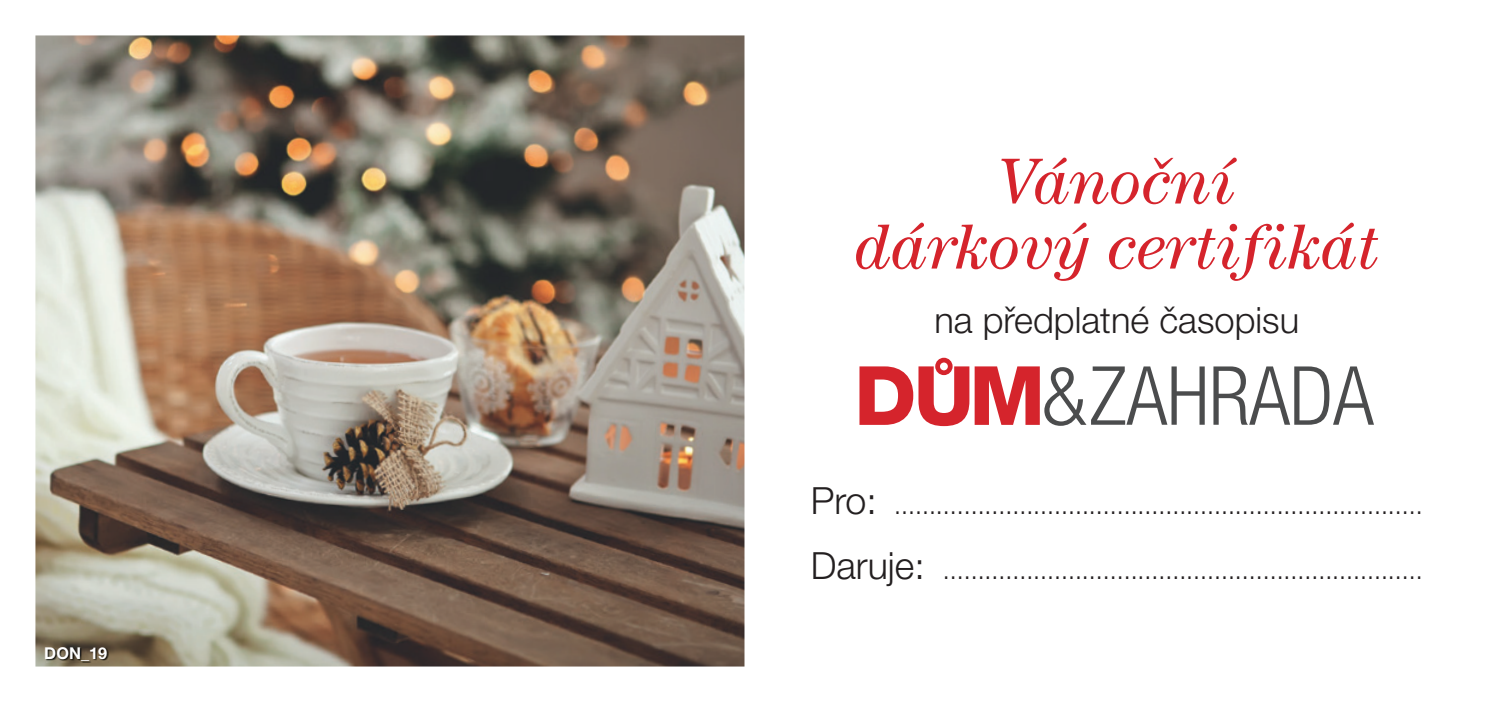
<style>
.page{position:relative;width:1489px;height:702px;background:#fff}
.page>*{position:absolute;margin:0;border:0;box-sizing:border-box;transform-origin:0 0}
.t1{font:italic 65px/65px "ITC Century OT";color:#d5242c;text-align:center}
.t2{font:300 36.25px "Helvetica Neue OT";color:#231f20}
.t3{font:300 25px "Helvetica Neue OT";color:#231f20}
.t4{font:700 16.25px "Helvetica Neue OT";color:#fff}
.s1{font-size:37.5px}
</style>
<div class="page">
<img style="left:35px;top:35px;width:709px;height:631px">
<svg style="left:859px;top:358px;width:345px;height:68px"></svg>
<svg style="left:1213px;top:366px;width:160px;height:58px"></svg>
<img style="left:47px;top:648px;width:62px;height:14px">
<p class="t4" style="left:44px;top:644px;width:64px">DON_19</p>
<h1 class="t1" style="left:854px;top:150px;width:525px">Vánoční<br>dárkový certifikát</h1>
<h2 class="t2" style="left:934px;top:301px;width:366px">na předplatné časopisu</h2>
<p class="t3" style="left:810px;top:492px;width:613px"><span class="s1">Pro:</span> ............................................................................</p>
<p class="t3" style="left:810px;top:557px;width:613px"><span class="s1">Daruje:</span> .....................................................................</p>
</div>
